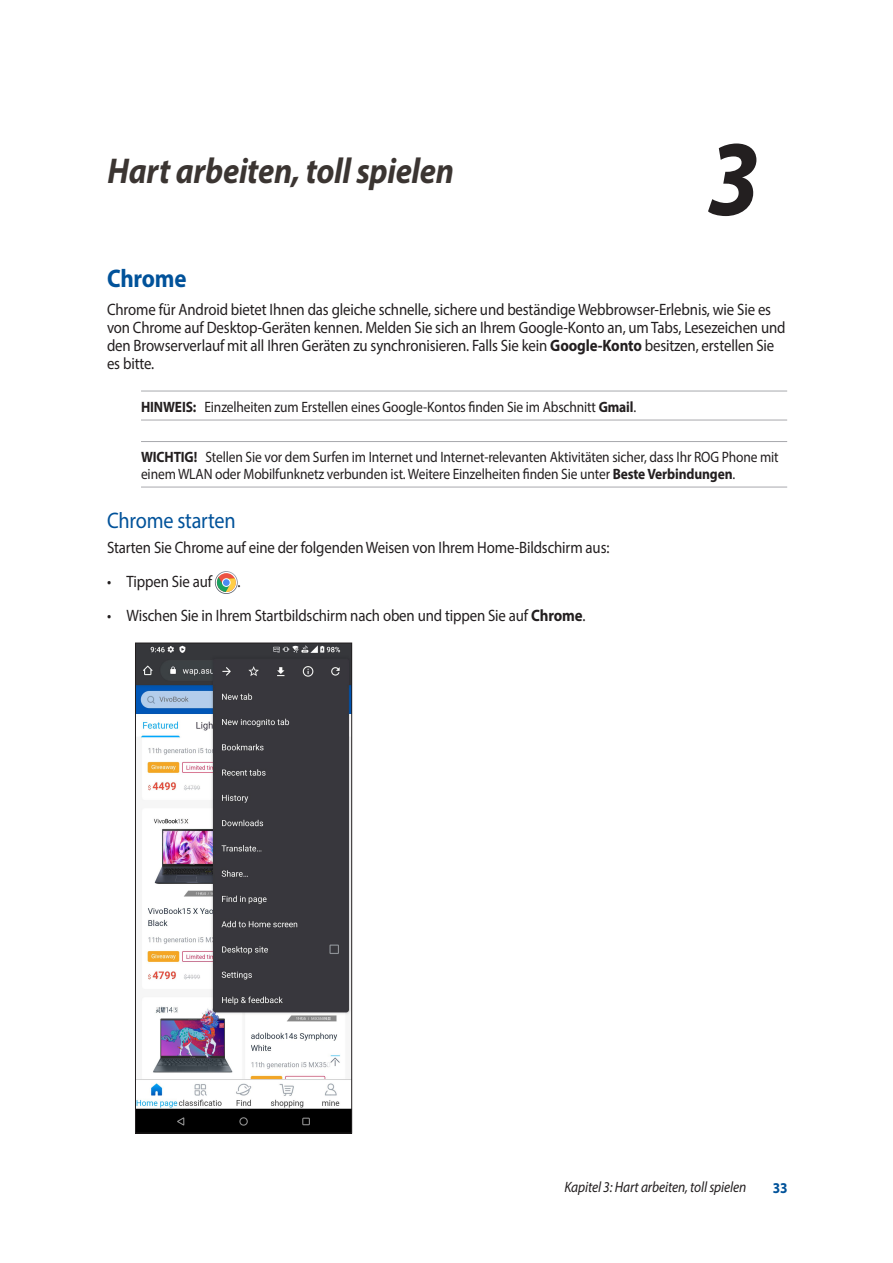
<style>
.page{position:relative;width:893px;height:1263px;background:#fff}
.page>*{position:absolute;margin:0;border:0;box-sizing:border-box;transform-origin:0 0}
.t1{font:italic 700 108px "Myriad Pro";color:#231f20;scale:.9 1}
.t2{font:italic 700 36px "Myriad Pro";letter-spacing:-.01em;color:#3b3532;scale:.9 1}
.t3{font:700 25.5px "Myriad Pro";letter-spacing:-.01em;color:#01529a;scale:.9 1}
.t4{font:22.5px "Myriad Pro";letter-spacing:-.01em;color:#01529a;scale:.9 1}
.t5{font:16.5px/18px "Myriad Pro";letter-spacing:-.01em;color:#231f20;scale:.9 1}
.t6{font:15px/16.5px "Myriad Pro";letter-spacing:-.01em;color:#231f20;scale:.9 1}
.t7{font:italic 15px "Myriad Pro";letter-spacing:-.01em;color:#231f20;scale:.9 1}
.t8{font:700 15px "Myriad Pro";color:#01529a;scale:.9 1}
.s1{font-weight:700}
</style>
<div class="page">
<img style="left:137px;top:645px;width:213px;height:486px">
<div style="left:135px;top:643px;width:217px;height:490px;border:1px solid #231f20"></div>
<hr style="left:141px;top:391px;width:646px;height:1px;background:#a8a9ad">
<hr style="left:141px;top:420px;width:646px;height:1px;background:#a8a9ad">
<hr style="left:141px;top:441px;width:646px;height:1px;background:#a8a9ad">
<hr style="left:141px;top:487px;width:646px;height:1px;background:#a8a9ad">
<svg style="left:215px;top:571px;width:23px;height:23px"></svg>
<h2 class="t2" style="left:108px;top:147px;width:386px">Hart arbeiten, toll spielen</h2>
<h1 class="t1" style="left:707px;top:108px;width:60px">3</h1>
<h3 class="t3" style="left:107px;top:262px;width:90px">Chrome</h3>
<p class="t5" style="left:107px;top:300px;width:755px">Chrome für Android bietet Ihnen das gleiche schnelle, sichere und beständige Webbrowser-Erlebnis, wie Sie es von Chrome auf Desktop-Geräten kennen. Melden Sie sich an Ihrem Google-Konto an, um Tabs, Lesezeichen und den Browserverlauf mit all Ihren Geräten zu synchronisieren. Falls Sie kein <span class="s1">Google-Konto</span> besitzen, erstellen Sie es bitte.</p>
<p class="t6" style="left:141px;top:398px;width:552px"><span class="s1">HINWEIS:</span> Einzelheiten zum Erstellen eines Google-Kontos finden Sie im Abschnitt <span class="s1">Gmail</span>.</p>
<p class="t6" style="left:141px;top:449px;width:710px"><span class="s1">WICHTIG!</span> Stellen Sie vor dem Surfen im Internet und Internet-relevanten Aktivitäten sicher, dass Ihr ROG Phone mit einem WLAN oder Mobilfunknetz verbunden ist. Weitere Einzelheiten finden Sie unter <span class="s1">Beste Verbindungen</span>.</p>
<h3 class="t4" style="left:107px;top:507px;width:145px">Chrome starten</h3>
<p class="t5" style="left:107px;top:538px;width:560px">Starten Sie Chrome auf eine der folgenden Weisen von Ihrem Home-Bildschirm aus:</p>
<p class="t5" style="left:107px;top:572px;width:118px">• Tippen Sie auf</p>
<p class="t5" style="left:238px;top:572px;width:5px">.</p>
<p class="t5" style="left:107px;top:606px;width:533px">• Wischen Sie in Ihrem Startbildschirm nach oben und tippen Sie auf <span class="s1">Chrome</span>.</p>
<p class="t7" style="left:564px;top:1178px;width:204px">Kapitel 3: Hart arbeiten, toll spielen</p>
<p class="t8" style="left:773px;top:1178px;width:18px">33</p>
</div>
